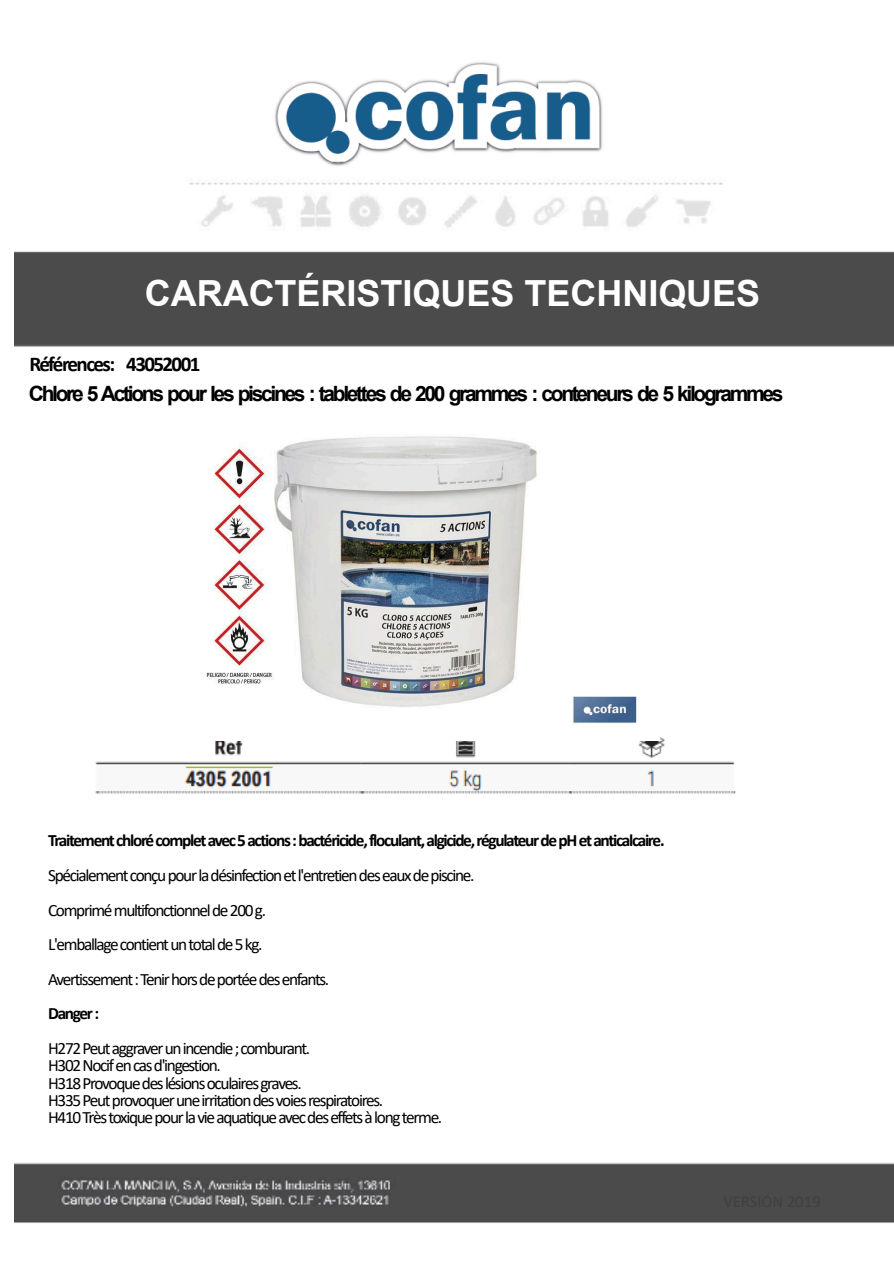
<style>
.page{position:relative;width:894px;height:1264px;background:#fff}
.page>*{position:absolute;margin:0;border:0;box-sizing:border-box;transform-origin:0 0}
.t1{font:700 36px "Arial";color:#fff}
.t2{font:700 21px "Arial";letter-spacing:-.11em;color:#000}
.t3{font:700 21px "Calibri";letter-spacing:-.075em;color:#000}
.t4{font:17.25px/17.2px "Calibri";letter-spacing:-.075em;color:#000}
.t5{font:700 17.25px "Calibri";letter-spacing:-.075em;color:#000}
</style>
<div class="page">
<img style="left:14px;top:182px;width:879px;height:1041px">
<img style="left:88px;top:719px;width:660px;height:88px">
<img style="left:152px;top:402px;width:507px;height:338px">
<img style="left:274px;top:62px;width:329px;height:104px">
<h1 class="t1" style="left:145px;top:279px;width:617px">CARACTÉRISTIQUES TECHNIQUES</h1>
<p class="t3" style="left:29px;top:355px;width:172px">Références: 43052001</p>
<p class="t2" style="left:29px;top:385px;width:756px">Chlore 5 Actions pour les piscines : tablettes de 200 grammes : conteneurs de 5 kilogrammes</p>
<p class="t5" style="left:48px;top:833px;width:618px">Traitement chloré complet avec 5 actions : bactéricide, floculant, algicide, régulateur de pH et anticalcaire.</p>
<p class="t4" style="left:48px;top:859px;width:428px;line-height:34.7px">Spécialement conçu pour la désinfection et l'entretien des eaux de piscine.<br>Comprimé multifonctionnel de 200 g.<br>L'emballage contient un total de 5 kg.<br>Avertissement : Tenir hors de portée des enfants.</p>
<p class="t5" style="left:48px;top:1006px;width:53px">Danger :</p>
<p class="t4" style="left:48px;top:1041px;width:396px">H272 Peut aggraver un incendie ; comburant.<br>H302 Nocif en cas d'ingestion.<br>H318 Provoque des lésions oculaires graves.<br>H335 Peut provoquer une irritation des voies respiratoires.<br>H410 Très toxique pour la vie aquatique avec des effets à long terme.</p>
</div>
